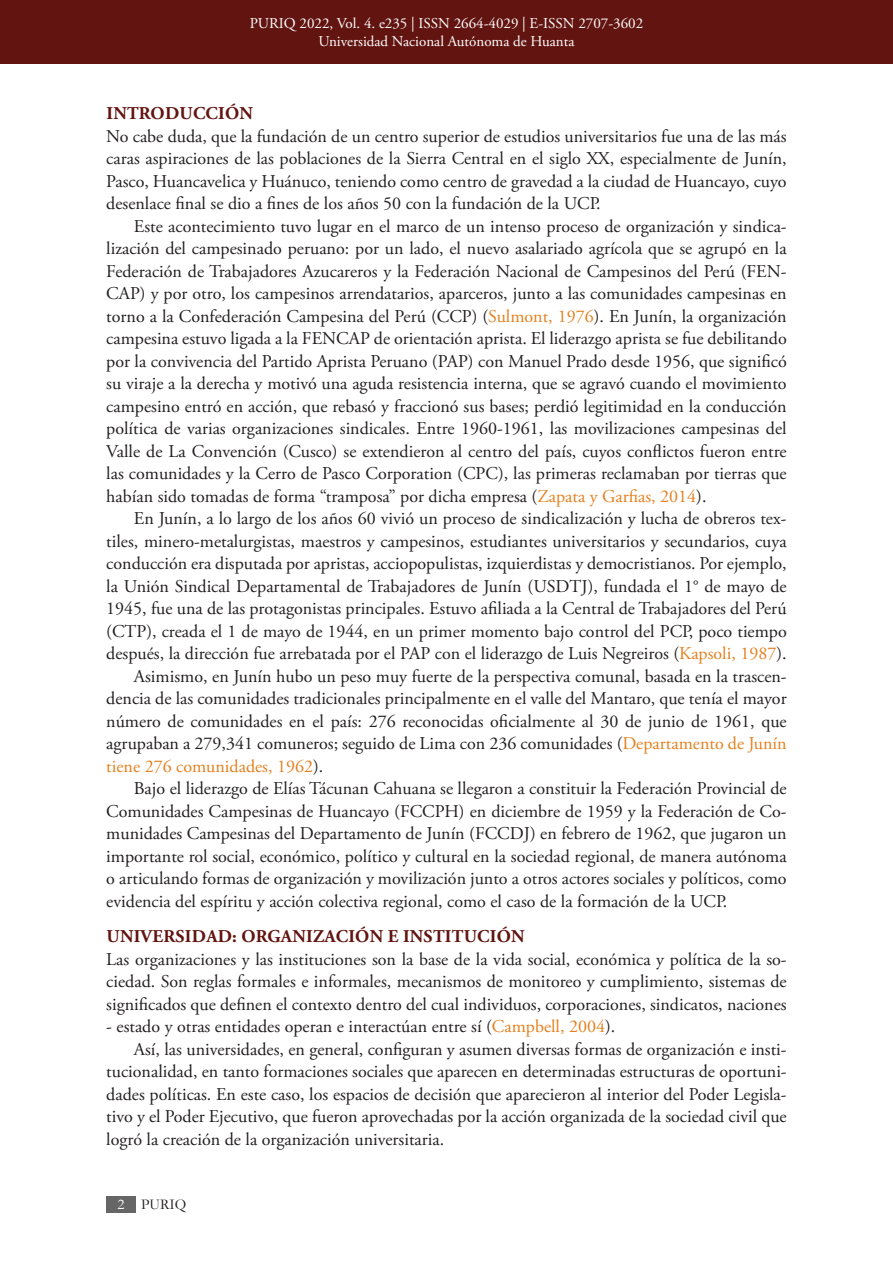
<style>
.page{position:relative;width:893px;height:1263px;background:#fff}
.page>*{position:absolute;margin:0;border:0;box-sizing:border-box;transform-origin:0 0}
.Parrafo_ES{font:18px/22.5px "Adobe Garamond Pro";color:#231f20;text-align:justify}
.Titulo_de_Seccion{font:700 18px "Adobe Garamond Pro";letter-spacing:.015em;color:#621410}
.t1{font:15px/18px "Adobe Garamond Pro";color:#fff;text-align:center}
.t2{font:15px "Garamond";color:#231f20}
.s1{color:#e4801e}
.s2{color:#fff}
</style>
<div class="page">
<div style="left:0;top:0;width:893px;height:64px;background:#621410"></div>
<div style="left:106px;top:1196px;width:29px;height:16px;background:#666"></div>
<p class="t1" style="left:250px;top:15px;width:395px">PURIQ 2022, Vol. 4. e235 | ISSN 2664-4029 | E-ISSN 2707-3602<br>Universidad Nacional Autónoma de Huanta</p>
<p class="Titulo_de_Seccion" style="left:106px;top:103px;width:148px">INTRODUCCIÓN</p>
<p class="Parrafo_ES" style="left:106px;top:126px;width:682px">No cabe duda, que la fundación de un centro superior de estudios universitarios fue una de las más caras aspiraciones de las poblaciones de la Sierra Central en el siglo XX, especialmente de Junín, Pasco, Huancavelica y Huánuco, teniendo como centro de gravedad a la ciudad de Huancayo, cuyo desenlace final se dio a fines de los años 50 con la fundación de la UCP.</p>
<p class="Parrafo_ES" style="left:106px;top:216px;width:682px;text-indent:28px">Este acontecimiento tuvo lugar en el marco de un intenso proceso de organización y sindica&shy;lización del campesinado peruano: por un lado, el nuevo asalariado agrícola que se agrupó en la Federación de Trabajadores Azucareros y la Federación Nacional de Campesinos del Perú (FEN-CAP) y por otro, los campesinos arrendatarios, aparceros, junto a las comunidades campesinas en torno a la Confederación Campesina del Perú (CCP) (<span class="s1">Sulmont, 1976</span>). En Junín, la organización campesina estuvo ligada a la FENCAP de orientación aprista. El liderazgo aprista se fue debilitando por la convivencia del Partido Aprista Peruano (PAP) con Manuel Prado desde 1956, que significó su viraje a la derecha y motivó una aguda resistencia interna, que se agravó cuando el movimiento campesino entró en acción, que rebasó y fraccionó sus bases; perdió legitimidad en la conducción política de varias organizaciones sindicales. Entre 1960-1961, las movilizaciones campesinas del Valle de La Convención (Cusco) se extendieron al centro del país, cuyos conflictos fueron entre las comunidades y la Cerro de Pasco Corporation (CPC), las primeras reclamaban por tierras que habían sido tomadas de forma “tramposa” por dicha empresa (<span class="s1">Zapata y Garfias, 2014</span>).</p>
<p class="Parrafo_ES" style="left:106px;top:508px;width:682px;text-indent:28px">En Junín, a lo largo de los años 60 vivió un proceso de sindicalización y lucha de obreros tex&shy;tiles, minero-metalurgistas, maestros y campesinos, estudiantes universitarios y secundarios, cuya conducción era disputada por apristas, acciopopulistas, izquierdistas y democristianos. Por ejemplo, la Unión Sindical Departamental de Trabajadores de Junín (USDTJ), fundada el 1° de mayo de 1945, fue una de las protagonistas principales. Estuvo afiliada a la Central de Trabajadores del Perú (CTP), creada el 1 de mayo de 1944, en un primer momento bajo control del PCP, poco tiempo después, la dirección fue arrebatada por el PAP con el liderazgo de Luis Negreiros (<span class="s1">Kapsoli, 1987</span>).</p>
<p class="Parrafo_ES" style="left:106px;top:666px;width:682px;text-indent:28px">Asimismo, en Junín hubo un peso muy fuerte de la perspectiva comunal, basada en la trascen&shy;dencia de las comunidades tradicionales principalmente en el valle del Mantaro, que tenía el mayor número de comunidades en el país: 276 reconocidas oficialmente al 30 de junio de 1961, que agrupaban a 279,341 comuneros; seguido de Lima con 236 comunidades (<span class="s1">Departamento de Junín tiene 276 comunidades, 1962</span>).</p>
<p class="Parrafo_ES" style="left:106px;top:778px;width:682px;text-indent:28px">Bajo el liderazgo de Elías Tácunan Cahuana se llegaron a constituir la Federación Provincial de Comunidades Campesinas de Huancayo (FCCPH) en diciembre de 1959 y la Federación de Co&shy;munidades Campesinas del Departamento de Junín (FCCDJ) en febrero de 1962, que jugaron un importante rol social, económico, político y cultural en la sociedad regional, de manera autónoma o articulando formas de organización y movilización junto a otros actores sociales y políticos, como evidencia del espíritu y acción colectiva regional, como el caso de la formación de la UCP.</p>
<p class="Titulo_de_Seccion" style="left:106px;top:926px;width:420px">UNIVERSIDAD: ORGANIZACIÓN E INSTITUCIÓN</p>
<p class="Parrafo_ES" style="left:106px;top:948px;width:682px">Las organizaciones y las instituciones son la base de la vida social, económica y política de la so&shy;ciedad. Son reglas formales e informales, mecanismos de monitoreo y cumplimiento, sistemas de significados que definen el contexto dentro del cual individuos, corporaciones, sindicatos, naciones</p>
<p class="Parrafo_ES" style="left:106px;top:1016px;width:510px">- estado y otras entidades operan e interactúan entre sí (<span class="s1">Campbell, 2004</span>).</p>
<p class="Parrafo_ES" style="left:106px;top:1038px;width:682px;text-indent:28px">Así, las universidades, en general, configuran y asumen diversas formas de organización e insti&shy;tucionalidad, en tanto formaciones sociales que aparecen en determinadas estructuras de oportuni&shy;dades políticas. En este caso, los espacios de decisión que aparecieron al interior del Poder Legisla&shy;tivo y el Poder Ejecutivo, que fueron aprovechadas por la acción organizada de la sociedad civil que logró la creación de la organización universitaria.</p>
<p class="t2" style="left:117px;top:1194px;width:71px"><span class="s2">2</span> PURIQ</p>
</div>
